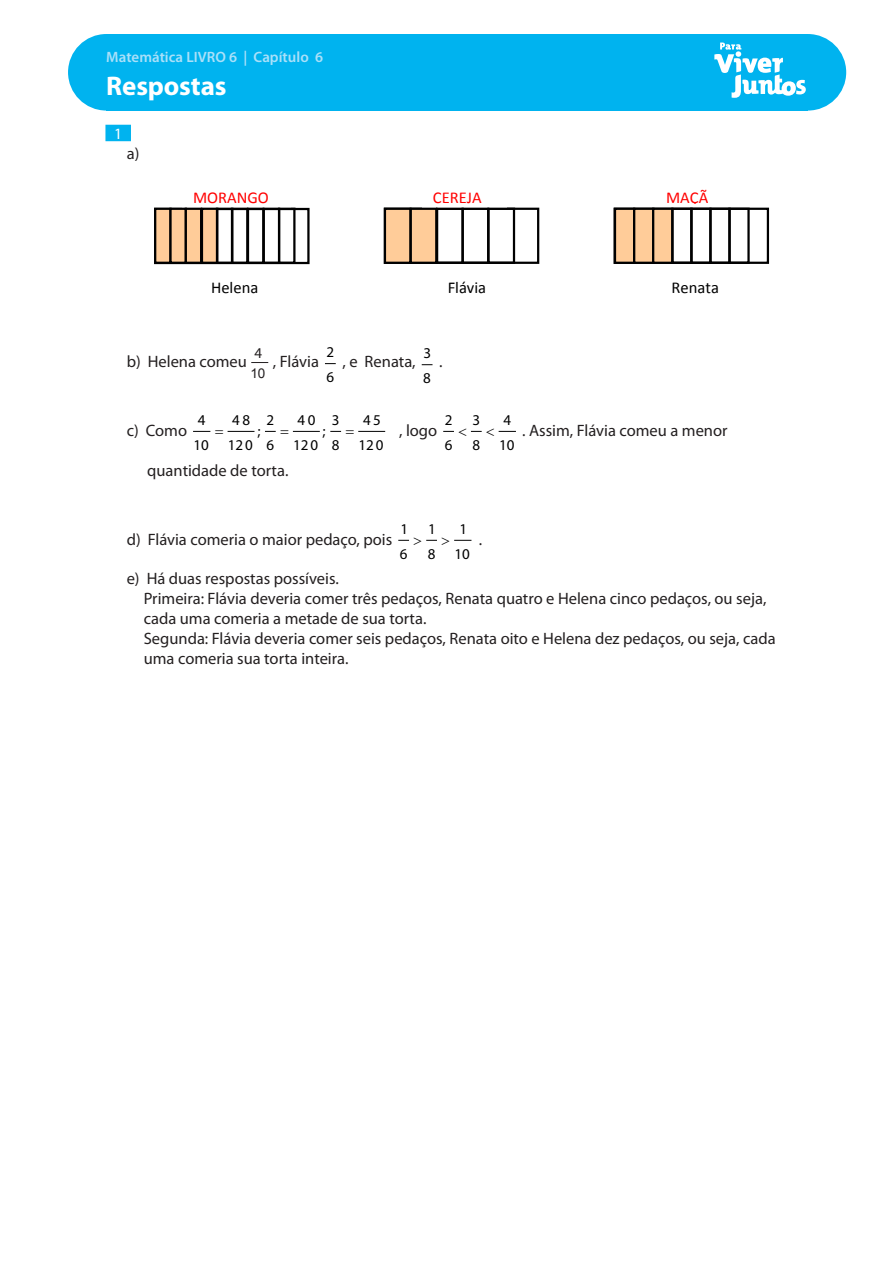
<style>
.page{position:relative;width:893px;height:1263px;background:#fff}
.page>*{position:absolute;margin:0;border:0;box-sizing:border-box;transform-origin:0 0}
.Testeira_1{font:700 27px "Myriad Pro";letter-spacing:-.005em;color:#fff}
.alternativas{font:16.5px/19.8px "Myriad Pro";color:#231f20}
.t1{font:16.5px "Calibri";color:#000}
.t2{font:16.5px "Calibri";color:#f00}
._03_respostas{font:15.75px "Myriad Pro";color:#fff}
.t3{font:15px "Myriad Pro";letter-spacing:.07em;color:#000}
.Testeira_resposta{font:600 15px "Myriad Pro";color:#aae0f9}
.t4{font:15px "Myriad Pro";color:#231f20}
.t5{font:13.5px "Arial";color:#231f20}
</style>
<div class="page">
<div style="left:770px;top:34px;width:76px;height:77px;background:#00b3ef;border-radius:50%"></div>
<div style="left:68px;top:34px;width:77px;height:77px;background:#00b3ef;border-radius:50%"></div>
<div style="left:106px;top:34px;width:702px;height:77px;background:#00b3ef"></div>
<svg style="left:714px;top:43px;width:92px;height:55px"></svg>
<div style="left:105px;top:125px;width:26px;height:16px;background:#00b3ef"></div>
<div style="left:154px;top:208px;width:156px;height:56px;border:2px solid #000"></div>
<div style="left:384px;top:208px;width:155px;height:56px;border:2px solid #000"></div>
<div style="left:614px;top:208px;width:155px;height:56px;border:2px solid #000"></div>
<div style="left:155px;top:209px;width:15px;height:54px;background:#fc9"></div>
<div style="left:154px;top:208px;width:18px;height:56px;border:2px solid #000"></div>
<div style="left:170px;top:209px;width:16px;height:54px;background:#fc9"></div>
<div style="left:169px;top:208px;width:18px;height:56px;border:2px solid #000"></div>
<div style="left:186px;top:209px;width:15px;height:54px;background:#fc9"></div>
<div style="left:185px;top:208px;width:17px;height:56px;border:2px solid #000"></div>
<div style="left:202px;top:209px;width:15px;height:54px;background:#fc9"></div>
<div style="left:201px;top:208px;width:17px;height:56px;border:2px solid #000"></div>
<div style="left:216px;top:208px;width:17px;height:56px;border:2px solid #000"></div>
<div style="left:231px;top:208px;width:17px;height:56px;border:2px solid #000"></div>
<div style="left:247px;top:208px;width:17px;height:56px;border:2px solid #000"></div>
<div style="left:263px;top:208px;width:17px;height:56px;border:2px solid #000"></div>
<div style="left:278px;top:208px;width:17px;height:56px;border:2px solid #000"></div>
<div style="left:385px;top:209px;width:25px;height:54px;background:#fc9"></div>
<div style="left:384px;top:208px;width:28px;height:56px;border:2px solid #000"></div>
<div style="left:411px;top:209px;width:25px;height:54px;background:#fc9"></div>
<div style="left:410px;top:208px;width:27px;height:56px;border:2px solid #000"></div>
<div style="left:436px;top:208px;width:28px;height:56px;border:2px solid #000"></div>
<div style="left:461px;top:208px;width:28px;height:56px;border:2px solid #000"></div>
<div style="left:487px;top:208px;width:28px;height:56px;border:2px solid #000"></div>
<div style="left:615px;top:209px;width:19px;height:54px;background:#fc9"></div>
<div style="left:614px;top:208px;width:21px;height:56px;border:2px solid #000"></div>
<div style="left:634px;top:209px;width:19px;height:54px;background:#fc9"></div>
<div style="left:633px;top:208px;width:21px;height:56px;border:2px solid #000"></div>
<div style="left:653px;top:209px;width:19px;height:54px;background:#fc9"></div>
<div style="left:652px;top:208px;width:21px;height:56px;border:2px solid #000"></div>
<div style="left:671px;top:208px;width:22px;height:56px;border:2px solid #000"></div>
<div style="left:690px;top:208px;width:21px;height:56px;border:2px solid #000"></div>
<div style="left:709px;top:208px;width:22px;height:56px;border:2px solid #000"></div>
<div style="left:728px;top:208px;width:22px;height:56px;border:2px solid #000"></div>
<svg style="left:251px;top:362px;width:17px;height:1px"></svg>
<svg style="left:455px;top:540px;width:16px;height:1px"></svg>
<svg style="left:194px;top:430px;width:60px;height:2px"></svg>
<svg style="left:292px;top:430px;width:27px;height:2px"></svg>
<svg style="left:331px;top:430px;width:54px;height:2px"></svg>
<svg style="left:470px;top:430px;width:45px;height:2px"></svg>
<svg style="left:399px;top:539px;width:10px;height:2px"></svg>
<p class="Testeira_resposta" style="left:106px;top:48px;width:218px">Matemática LIVRO 6 | Capítulo 6</p>
<p class="Testeira_1" style="left:106px;top:69px;width:122px">Respostas</p>
<p class="_03_respostas" style="left:114px;top:124px;width:10px">1</p>
<p class="alternativas" style="left:127px;top:143px;width:14px">a)</p>
<p class="t2" style="left:193px;top:187px;width:77px">MORANGO</p>
<p class="t2" style="left:433px;top:187px;width:50px">CEREJA</p>
<p class="t2" style="left:666px;top:187px;width:44px">MAÇÃ</p>
<p class="t1" style="left:211px;top:277px;width:49px">Helena</p>
<p class="t1" style="left:448px;top:277px;width:40px">Flávia</p>
<p class="t1" style="left:672px;top:277px;width:49px">Renata</p>
<p class="t4" style="left:254px;top:344px;width:9px">4</p>
<p class="t5" style="left:250px;top:364px;width:16px">10</p>
<p class="alternativas" style="left:127px;top:351px;width:122px">b) Helena comeu</p>
<p class="alternativas" style="left:273px;top:351px;width:48px">, Flávia</p>
<p class="t3" style="left:326px;top:343px;width:9px">2</p>
<p class="t3" style="left:326px;top:368px;width:9px">6</p>
<p class="alternativas" style="left:342px;top:351px;width:75px">, e Renata,</p>
<p class="t3" style="left:423px;top:344px;width:9px">3</p>
<p class="t3" style="left:423px;top:369px;width:9px">8</p>
<p class="alternativas" style="left:439px;top:351px;width:5px">.</p>
<p class="alternativas" style="left:127px;top:420px;width:62px">c) Como</p>
<p class="t3" style="left:198px;top:410px;width:9px">4</p>
<p class="t3" style="left:193px;top:436px;width:17px">10</p>
<p class="t3" style="left:232px;top:410px;width:19px">48</p>
<p class="t3" style="left:266px;top:410px;width:9px">2</p>
<p class="t3" style="left:297px;top:410px;width:19px">40</p>
<p class="t3" style="left:332px;top:410px;width:9px">3</p>
<p class="t3" style="left:257px;top:422px;width:5px">;</p>
<p class="t3" style="left:323px;top:422px;width:5px">;</p>
<p class="t3" style="left:228px;top:436px;width:27px">120</p>
<p class="t3" style="left:266px;top:436px;width:9px">6</p>
<p class="t3" style="left:293px;top:436px;width:27px">120</p>
<p class="t3" style="left:332px;top:436px;width:9px">8</p>
<p class="t3" style="left:363px;top:410px;width:19px">45</p>
<p class="t3" style="left:359px;top:436px;width:27px">120</p>
<p class="alternativas" style="left:399px;top:420px;width:40px">, logo</p>
<p class="t3" style="left:445px;top:410px;width:9px">2</p>
<p class="t3" style="left:445px;top:436px;width:9px">6</p>
<p class="alternativas" style="left:147px;top:460px;width:143px">quantidade de torta.</p>
<p class="t3" style="left:473px;top:410px;width:9px">3</p>
<p class="t3" style="left:472px;top:436px;width:9px">8</p>
<p class="alternativas" style="left:127px;top:529px;width:267px">d) Flávia comeria o maior pedaço, pois</p>
<p class="t3" style="left:400px;top:519px;width:9px">1</p>
<p class="t3" style="left:400px;top:544px;width:9px">6</p>
<p class="t3" style="left:428px;top:519px;width:9px">1</p>
<p class="t3" style="left:428px;top:544px;width:9px">8</p>
<p class="t3" style="left:460px;top:519px;width:9px">1</p>
<p class="t3" style="left:455px;top:544px;width:17px">10</p>
<p class="alternativas" style="left:479px;top:529px;width:5px">.</p>
<p class="t3" style="left:503px;top:410px;width:9px">4</p>
<p class="t3" style="left:499px;top:436px;width:17px">10</p>
<p class="alternativas" style="left:522px;top:420px;width:207px">. Assim, Flávia comeu a menor</p>
<p class="alternativas" style="left:127px;top:569px;width:214px">e) Há duas respostas possíveis.</p>
<p class="alternativas" style="left:144px;top:588px;width:624px">Primeira: Flávia deveria comer três pedaços, Renata quatro e Helena cinco pedaços, ou seja, cada uma comeria a metade de sua torta.</p>
<p class="alternativas" style="left:144px;top:628px;width:633px">Segunda: Flávia deveria comer seis pedaços, Renata oito e Helena dez pedaços, ou seja, cada uma comeria sua torta inteira.</p>
</div>
